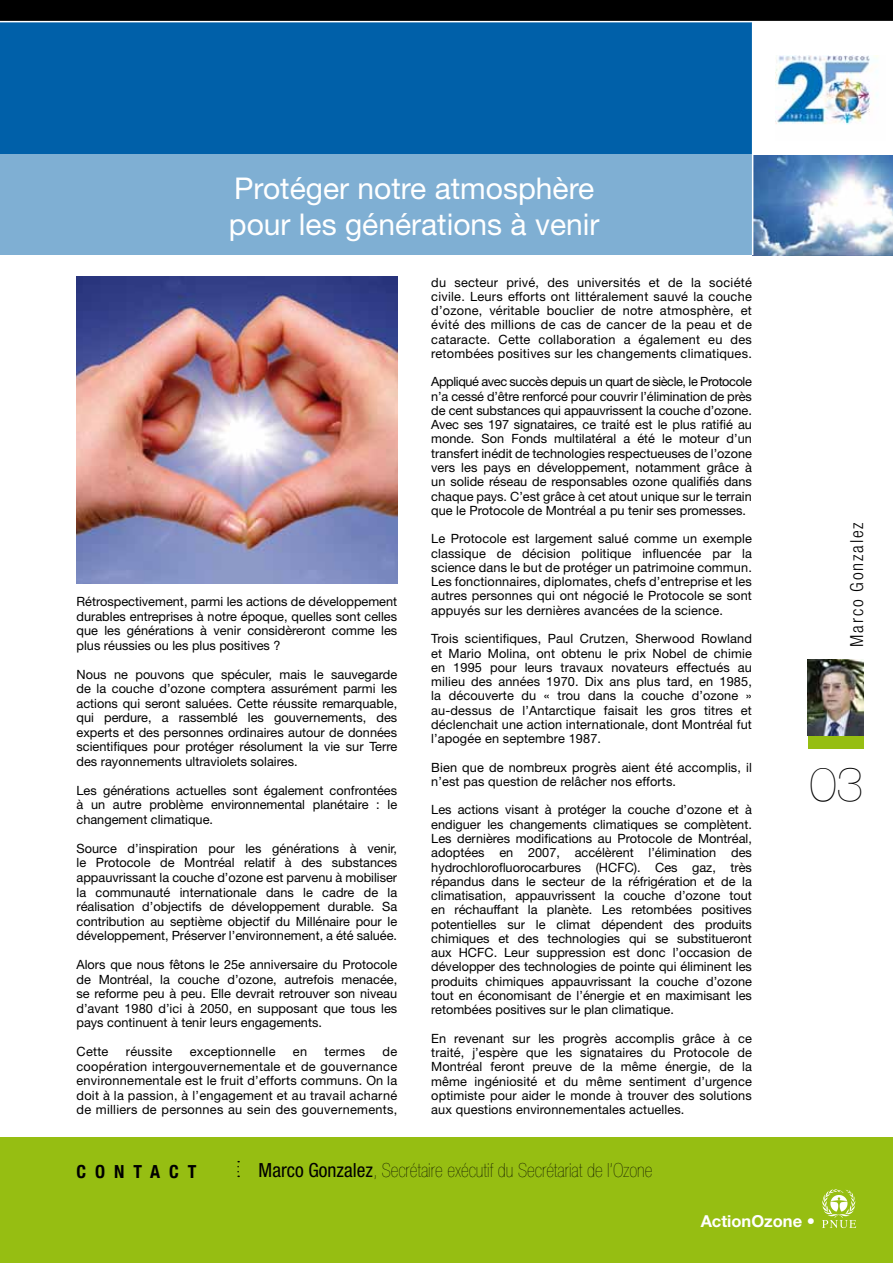
<style>
.page{position:relative;width:893px;height:1263px;background:#fff}
.page>*{position:absolute;margin:0;border:0;box-sizing:border-box;transform-origin:0 0}
.t1{font:200 48px "Helvetica Neue";color:#000}
.t2{font:30px/36px "Helvetica Neue";color:#fff}
.t3{font:900 condensed 19.5px "Helvetica Neue";color:#000}
.t4{font:300 condensed 18px "Helvetica Neue";letter-spacing:.1em;color:#000}
.t5{font:700 condensed 18px "Helvetica Neue";letter-spacing:.5em;color:#000}
.t6{font:700 16.5px "Helvetica Neue";color:#fff}
.t7{font:12.75px/14.2px "Helvetica Neue";color:#000;text-align:justify}
.t8{font:12.75px "Helvetica Neue";letter-spacing:.02em;color:#000}
.s1{font-weight:400}
</style>
<div class="page">
<div style="left:0;top:1137px;width:893px;height:126px;background:#96be12"></div>
<div style="left:0;top:0;width:893px;height:21px;background:#000"></div>
<div style="left:0;top:22px;width:893px;height:233px;background:#0060a9"></div>
<img style="left:753px;top:155px;width:140px;height:100px">
<div style="left:808px;top:736px;width:55px;height:12px;background:#96be12"></div>
<hr style="left:752px;top:22px;width:1px;height:233px;background:#fff">
<div style="left:0;top:155px;width:752px;height:100px;background:#7fafd3"></div>
<hr style="left:0;top:155px;width:1px;height:100px;background:#fff">
<svg style="left:237px;top:1161px;width:2px;height:16px"></svg>
<img style="left:77px;top:276px;width:320px;height:307px">
<div style="left:753px;top:22px;width:140px;height:133px;background:#fff"></div>
<img style="left:775px;top:55px;width:103px;height:70px">
<img style="left:808px;top:659px;width:55px;height:77px">
<svg style="left:822px;top:1189px;width:34px;height:39px"></svg>
<h2 class="t2" style="left:229px;top:170px;width:372px">Protéger notre atmosphère pour les générations à venir</h2>
<p class="t7" style="left:77px;top:594px;width:322px">Rétrospectivement, parmi les actions de développement durables entreprises à notre époque, quelles sont celles que les générations à venir considèreront comme les plus réussies ou les plus positives ?</p>
<p class="t7" style="left:77px;top:667px;width:322px">Nous ne pouvons que spéculer, mais le sauvegarde de la couche d’ozone comptera assurément parmi les actions qui seront saluées. Cette réussite remarquable, qui perdure, a rassemblé les gouvernements, des experts et des personnes ordinaires autour de données scientifiques pour protéger résolument la vie sur Terre des rayonnements ultraviolets solaires.</p>
<p class="t7" style="left:77px;top:783px;width:322px">Les générations actuelles sont également confrontées à un autre problème environnemental planétaire : le changement climatique.</p>
<p class="t7" style="left:77px;top:841px;width:322px">Source d’inspiration pour les générations à venir, le Protocole de Montréal relatif à des substances appauvrissant la couche d’ozone est parvenu à mobiliser la communauté internationale dans le cadre de la réalisation d’objectifs de développement durable. Sa contribution au septième objectif du Millénaire pour le développement, Préserver l’environnement, a été saluée.</p>
<p class="t7" style="left:77px;top:957px;width:322px">Alors que nous fêtons le 25e anniversaire du Protocole de Montréal, la couche d’ozone, autrefois menacée, se reforme peu à peu. Elle devrait retrouver son niveau d’avant 1980 d’ici à 2050, en supposant que tous les pays continuent à tenir leurs engagements.</p>
<p class="t7" style="left:77px;top:1044px;width:33px">Cette</p>
<p class="t8" style="left:126px;top:1044px;width:48px">réussite</p>
<p class="t8" style="left:190px;top:1044px;width:87px">exceptionnelle</p>
<p class="t7" style="left:293px;top:1044px;width:16px">en</p>
<p class="t7" style="left:325px;top:1044px;width:42px">termes</p>
<p class="t7" style="left:77px;top:1044px;width:322px;text-indent:306px">de coopération intergouvernementale et de gouvernance environnementale est le fruit d’efforts communs. On la doit à la passion, à l’engagement et au travail acharné de milliers de personnes au sein des gouvernements,</p>
<p class="t7" style="left:431px;top:275px;width:322px">du secteur privé, des universités et de la société civile. Leurs efforts ont littéralement sauvé la couche d’ozone, véritable bouclier de notre atmosphère, et évité des millions de cas de cancer de la peau et de cataracte. Cette collaboration a également eu des retombées positives sur les changements climatiques.</p>
<p class="t7" style="left:431px;top:374px;width:322px">Appliqué avec succès depuis un quart de siècle, le Protocole n’a cessé d’être renforcé pour couvrir l’élimination de près de cent substances qui appauvrissent la couche d’ozone.<br>Avec ses 197 signataires, ce traité est le plus ratifié au monde. Son Fonds multilatéral a été le moteur d’un transfert inédit de technologies respectueuses de l’ozone vers les pays en développement, notamment grâce à un solide réseau de responsables ozone qualifiés dans chaque pays. C’est grâce à cet atout unique sur le terrain que le Protocole de Montréal a pu tenir ses promesses.</p>
<p class="t7" style="left:431px;top:531px;width:322px">Le Protocole est largement salué comme un exemple classique de décision politique influencée par la science dans le but de protéger un patrimoine commun.<br>Les fonctionnaires, diplomates, chefs d’entreprise et les autres personnes qui ont négocié le Protocole se sont appuyés sur les dernières avancées de la science.</p>
<p class="t7" style="left:431px;top:631px;width:322px">Trois scientifiques, Paul Crutzen, Sherwood Rowland et Mario Molina, ont obtenu le prix Nobel de chimie en 1995 pour leurs travaux novateurs effectués au milieu des années 1970. Dix ans plus tard, en 1985, la découverte du « trou dans la couche d’ozone » au-dessus de l’Antarctique faisait les gros titres et déclenchait une action internationale, dont Montréal fut l’apogée en septembre 1987.</p>
<p class="t7" style="left:431px;top:760px;width:322px">Bien que de nombreux progrès aient été accomplis, il n’est pas question de relâcher nos efforts.</p>
<p class="t7" style="left:431px;top:803px;width:322px">Les actions visant à protéger la couche d’ozone et à endiguer les changements climatiques se complètent.<br>Les dernières modifications au Protocole de Montréal, adoptées en 2007, accélèrent l’élimination des hydrochlorofluorocarbures (HCFC). Ces gaz, très répandus dans le secteur de la réfrigération et de la climatisation, appauvrissent la couche d’ozone tout en réchauffant la planète. Les retombées positives potentielles sur le climat dépendent des produits chimiques et des technologies qui se substitueront aux HCFC. Leur suppression est donc l’occasion de développer des technologies de pointe qui éliminent les produits chimiques appauvrissant la couche d’ozone tout en économisant de l’énergie et en maximisant les retombées positives sur le plan climatique.</p>
<p class="t7" style="left:431px;top:1031px;width:322px">En revenant sur les progrès accomplis grâce à ce traité, j’espère que les signataires du Protocole de Montréal feront preuve de la même énergie, de la même ingéniosité et du même sentiment d’urgence optimiste pour aider le monde à trouver des solutions aux questions environnementales actuelles.</p>
<h3 class="t5" style="left:77px;top:1161px;width:121px">CONTACT</h3>
<h3 class="t3" style="left:259px;top:1159px;width:395px"><span class="s1">Marco Gonzalez</span>, Secrétaire exécutif du Secrétariat de l’Ozone</h3>
<h3 class="t4" style="left:846px;top:647px;width:126px;rotate:-90deg">Marco Gonzalez</h3>
<h1 class="t1" style="left:810px;top:756px;width:55px">03</h1>
<p class="t6" style="left:701px;top:1210px;width:116px">ActionOzone •</p>
</div>
